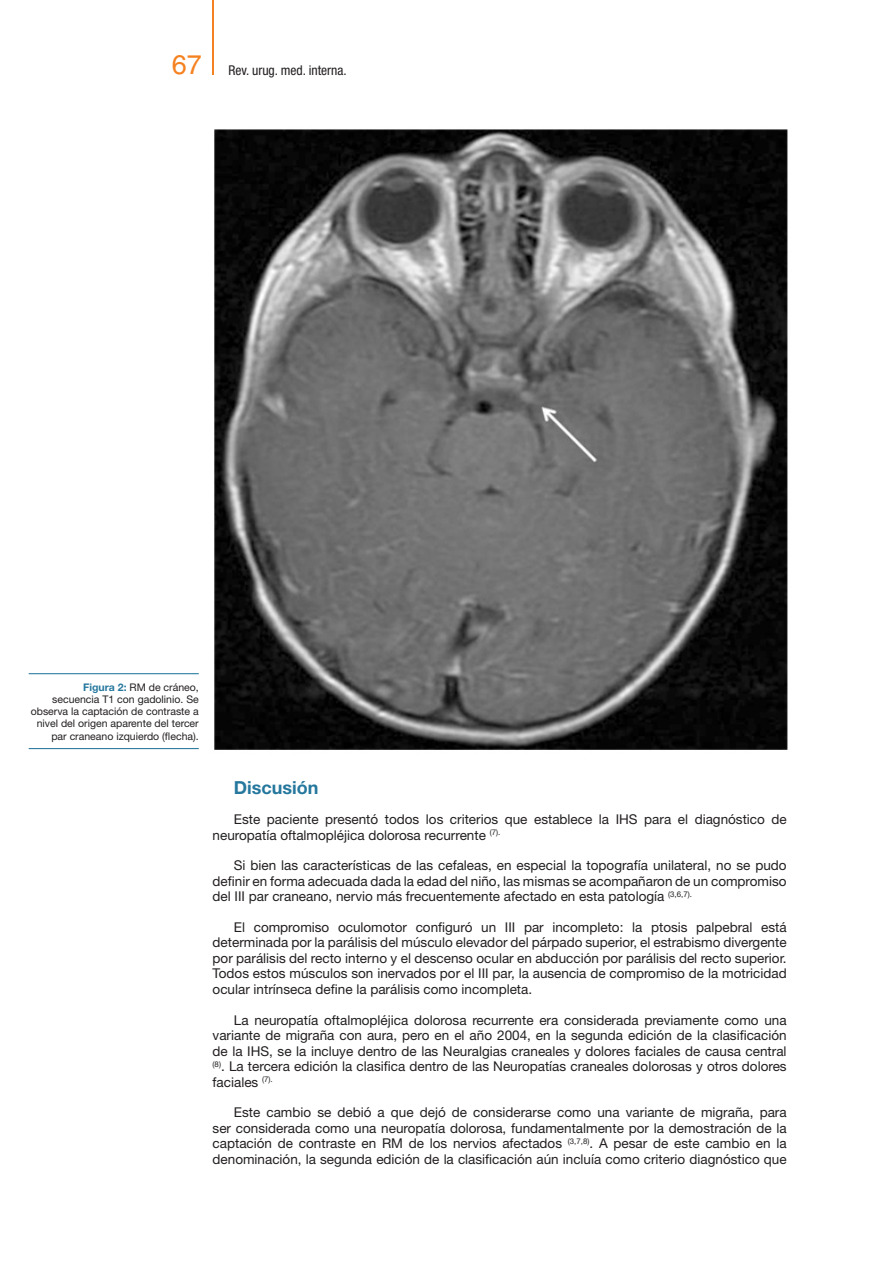
<style>
.page{position:relative;width:893px;height:1263px;background:#fff}
.page>*{position:absolute;margin:0;border:0;box-sizing:border-box;transform-origin:0 0}
.subtitulo{font:700 18px "Helvetica Neue LT Std";color:#25779d}
.t1{font:13.5px/15.6px "Helvetica Neue LT Std";color:#231f20;text-align:justify}
.t2{font:condensed 13.5px "Helvetica Neue LT Std";color:#231f20}
.Figura{font:10.5px/12.1px "Helvetica Neue LT Std";color:#231f20;text-align:right}
.s1{font-family:"Helvetica LT Std";font-stretch:normal;font-size:27px;color:#f58220}
.s2{font-weight:700;color:#25779d}
</style>
<div class="page">
<hr style="left:212px;top:0;width:2px;height:74px;background:#f58220">
<img style="left:214px;top:129px;width:574px;height:621px">
<hr style="left:29px;top:673px;width:170px;height:1px;background:#25779d">
<hr style="left:29px;top:748px;width:170px;height:1px;background:#25779d">
<p class="t2" style="left:172px;top:62px;width:176px"><span class="s1">67</span> Rev. urug. med. interna.</p>
<p class="Figura" style="left:31px;top:681px;width:170px"><span class="s2">Figura 2:</span> RM de cráneo,<br>secuencia T1 con gadolinio. Se observa la captación de contraste a nivel del origen aparente del tercer par craneano izquierdo (flecha).</p>
<p class="subtitulo" style="left:234px;top:776px;width:86px">Discusión</p>
<p class="t1" style="left:213px;top:811px;width:576px;text-indent:21px">Este paciente presentó todos los criterios que establece la IHS para el diagnóstico de neuropatía oftalmopléjica dolorosa recurrente <sup>(7).</sup></p>
<p class="t1" style="left:213px;top:857px;width:576px;text-indent:21px">Si bien las características de las cefaleas, en especial la topografía unilateral, no se pudo definir en forma adecuada dada la edad del niño, las mismas se acompañaron de un compromiso del III par craneano, nervio más frecuentemente afectado en esta patología <sup>(3,6,7).</sup></p>
<p class="t1" style="left:213px;top:919px;width:576px;text-indent:21px">El compromiso oculomotor configuró un III par incompleto: la ptosis palpebral está determinada por la parálisis del músculo elevador del párpado superior, el estrabismo divergente por parálisis del recto interno y el descenso ocular en abducción por parálisis del recto superior.<br>Todos estos músculos son inervados por el III par, la ausencia de compromiso de la motricidad ocular intrínseca define la parálisis como incompleta.</p>
<p class="t1" style="left:213px;top:1012px;width:576px;text-indent:21px">La neuropatía oftalmopléjica dolorosa recurrente era considerada previamente como una variante de migraña con aura, pero en el año 2004, en la segunda edición de la clasificación de la IHS, se la incluye dentro de las Neuralgias craneales y dolores faciales de causa central <sup>(8)</sup>. La tercera edición la clasifica dentro de las Neuropatías craneales dolorosas y otros dolores faciales <sup>(7).</sup></p>
<p class="t1" style="left:213px;top:1104px;width:576px;text-indent:21px">Este cambio se debió a que dejó de considerarse como una variante de migraña, para ser considerada como una neuropatía dolorosa, fundamentalmente por la demostración de la captación de contraste en RM de los nervios afectados <sup>(3,7,8)</sup>. A pesar de este cambio en la denominación, la segunda edición de la clasificación aún incluía como criterio diagnóstico que</p>
</div>
